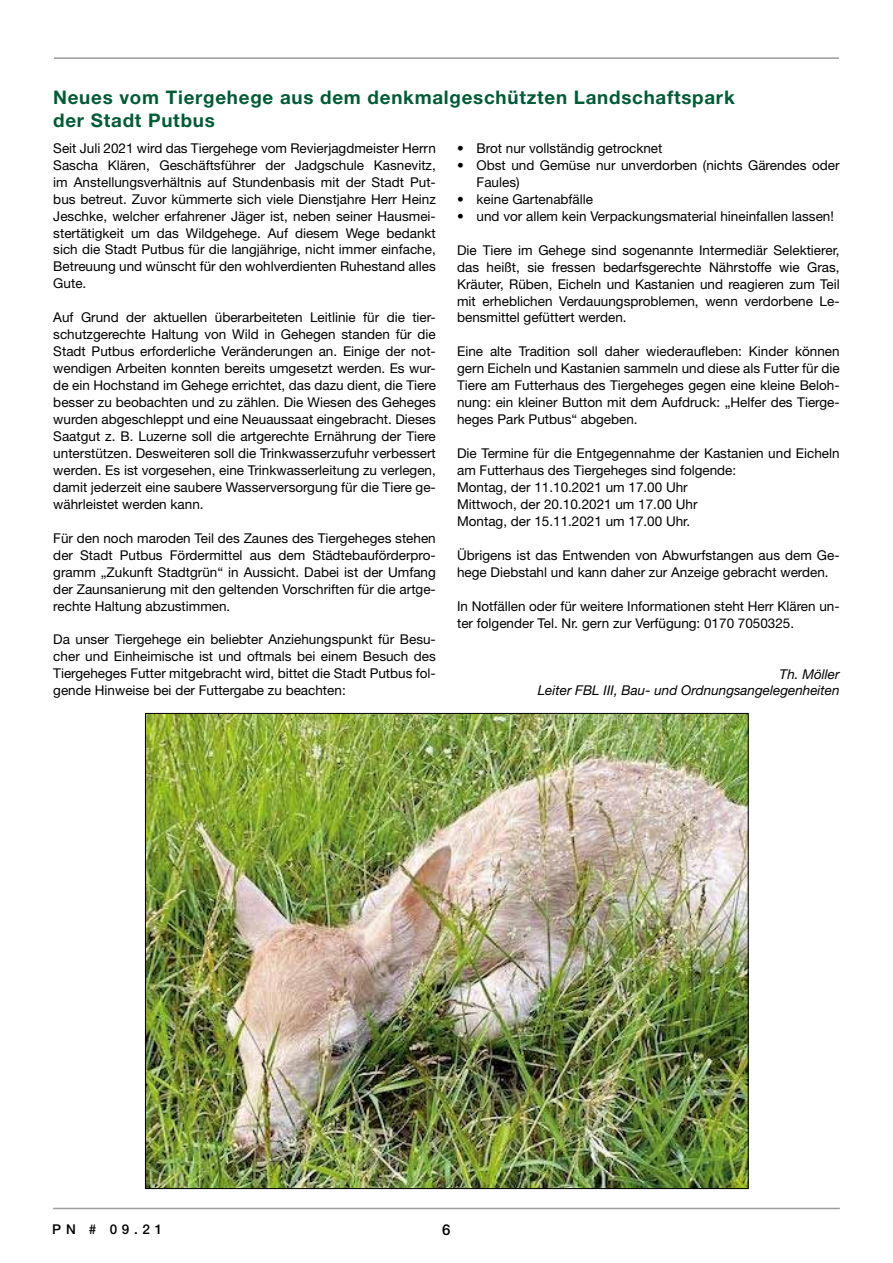
<style>
.page{position:relative;width:893px;height:1263px;background:#fff}
.page>*{position:absolute;margin:0;border:0;box-sizing:border-box;transform-origin:0 0}
.t1{font:700 18.75px/22.5px "Helvetica Neue LT Std";letter-spacing:.04em;color:#005b37}
.t2{font:500 15px "Helvetica Neue LT Std";color:#000}
.t3{font:13.5px/17px "Helvetica Neue LT Std";color:#000;text-align:justify}
.t4{font:italic 13.5px/17px "Helvetica Neue LT Std";color:#000;text-align:right}
.t5{font:500 13.5px "Helvetica Neue LT Std";color:#000}
</style>
<div class="page">
<hr style="left:54px;top:57px;width:785px;height:2px;background:#9d9d9c">
<hr style="left:53px;top:1208px;width:787px;height:1px;background:#9d9d9c">
<img style="left:147px;top:715px;width:599px;height:472px">
<h1 class="t1" style="left:53px;top:86px;width:683px">Neues vom Tiergehege aus dem denkmalgeschützten Landschaftspark der Stadt Putbus</h1>
<p class="t3" style="left:53px;top:139px;width:384px">Seit Juli 2021 wird das Tiergehege vom Revierjagdmeister Herrn Sascha Klären, Geschäftsführer der Jadgschule Kasnevitz, im Anstellungsverhältnis auf Stundenbasis mit der Stadt Put&shy;bus betreut. Zuvor kümmerte sich viele Dienstjahre Herr Heinz Jeschke, welcher erfahrener Jäger ist, neben seiner Hausmei&shy;stertätigkeit um das Wildgehege. Auf diesem Wege bedankt sich die Stadt Putbus für die langjährige, nicht immer einfache, Betreuung und wünscht für den wohlverdienten Ruhestand alles Gute.</p>
<p class="t3" style="left:53px;top:309px;width:384px">Auf Grund der aktuellen überarbeiteten Leitlinie für die tier&shy;schutzgerechte Haltung von Wild in Gehegen standen für die Stadt Putbus erforderliche Veränderungen an. Einige der not&shy;wendigen Arbeiten konnten bereits umgesetzt werden. Es wur&shy;de ein Hochstand im Gehege errichtet, das dazu dient, die Tiere besser zu beobachten und zu zählen. Die Wiesen des Geheges wurden abgeschleppt und eine Neuaussaat eingebracht. Dieses Saatgut z. B. Luzerne soll die artgerechte Ernährung der Tiere unterstützen. Desweiteren soll die Trinkwasserzufuhr verbessert werden. Es ist vorgesehen, eine Trinkwasserleitung zu verlegen, damit jederzeit eine saubere Wasserversorgung für die Tiere ge&shy;währleistet werden kann.</p>
<p class="t3" style="left:53px;top:529px;width:384px">Für den noch maroden Teil des Zaunes des Tiergeheges stehen der Stadt Putbus Fördermittel aus dem Städtebauförderpro&shy;gramm „Zukunft Stadtgrün“ in Aussicht. Dabei ist der Umfang der Zaunsanierung mit den geltenden Vorschriften für die artge&shy;rechte Haltung abzustimmen.</p>
<p class="t3" style="left:53px;top:631px;width:384px">Da unser Tiergehege ein beliebter Anziehungspunkt für Besu&shy;cher und Einheimische ist und oftmals bei einem Besuch des Tiergeheges Futter mitgebracht wird, bittet die Stadt Putbus fol&shy;gende Hinweise bei der Futtergabe zu beachten:</p>
<p class="t3" style="left:457px;top:139px;width:207px">• Brot nur vollständig getrocknet</p>
<p class="t3" style="left:477px;top:156px;width:365px;text-indent:-19px">• Obst und Gemüse nur unverdorben (nichts Gärendes oder<br>Faules)</p>
<p class="t3" style="left:457px;top:190px;width:138px">• keine Gartenabfälle</p>
<p class="t3" style="left:457px;top:207px;width:378px">• und vor allem kein Verpackungsmaterial hineinfallen lassen!</p>
<p class="t3" style="left:457px;top:241px;width:384px">Die Tiere im Gehege sind sogenannte Intermediär Selektierer, das heißt, sie fressen bedarfsgerechte Nährstoffe wie Gras, Kräuter, Rüben, Eicheln und Kastanien und reagieren zum Teil mit erheblichen Verdauungsproblemen, wenn verdorbene Le&shy;bensmittel gefüttert werden.</p>
<p class="t3" style="left:457px;top:343px;width:384px">Eine alte Tradition soll daher wiederaufleben: Kinder können gern Eicheln und Kastanien sammeln und diese als Futter für die Tiere am Futterhaus des Tiergeheges gegen eine kleine Beloh&shy;nung: ein kleiner Button mit dem Aufdruck: „Helfer des Tierge&shy;heges Park Putbus“ abgeben.</p>
<p class="t3" style="left:457px;top:445px;width:384px;text-align:left">Die Termine für die Entgegennahme der Kastanien und Eicheln am Futterhaus des Tiergeheges sind folgende:<br>Montag, der 11.10.2021 um 17.00 Uhr<br>Mittwoch, der 20.10.2021 um 17.00 Uhr<br>Montag, der 15.11.2021 um 17.00 Uhr.</p>
<p class="t3" style="left:457px;top:546px;width:384px">Übrigens ist das Entwenden von Abwurfstangen aus dem Ge&shy;hege Diebstahl und kann daher zur Anzeige gebracht werden.</p>
<p class="t3" style="left:457px;top:597px;width:384px">In Notfällen oder für weitere Informationen steht Herr Klären un&shy;ter folgender Tel. Nr. gern zur Verfügung: 0170 7050325.</p>
<p class="t4" style="left:538px;top:665px;width:303px">Th. Möller<br>Leiter FBL III, Bau- und Ordnungsangelegenheiten</p>
<p class="t5" style="left:52px;top:1221px;width:112px">PN # 09.21</p>
<p class="t2" style="left:442px;top:1221px;width:10px">6</p>
</div>
